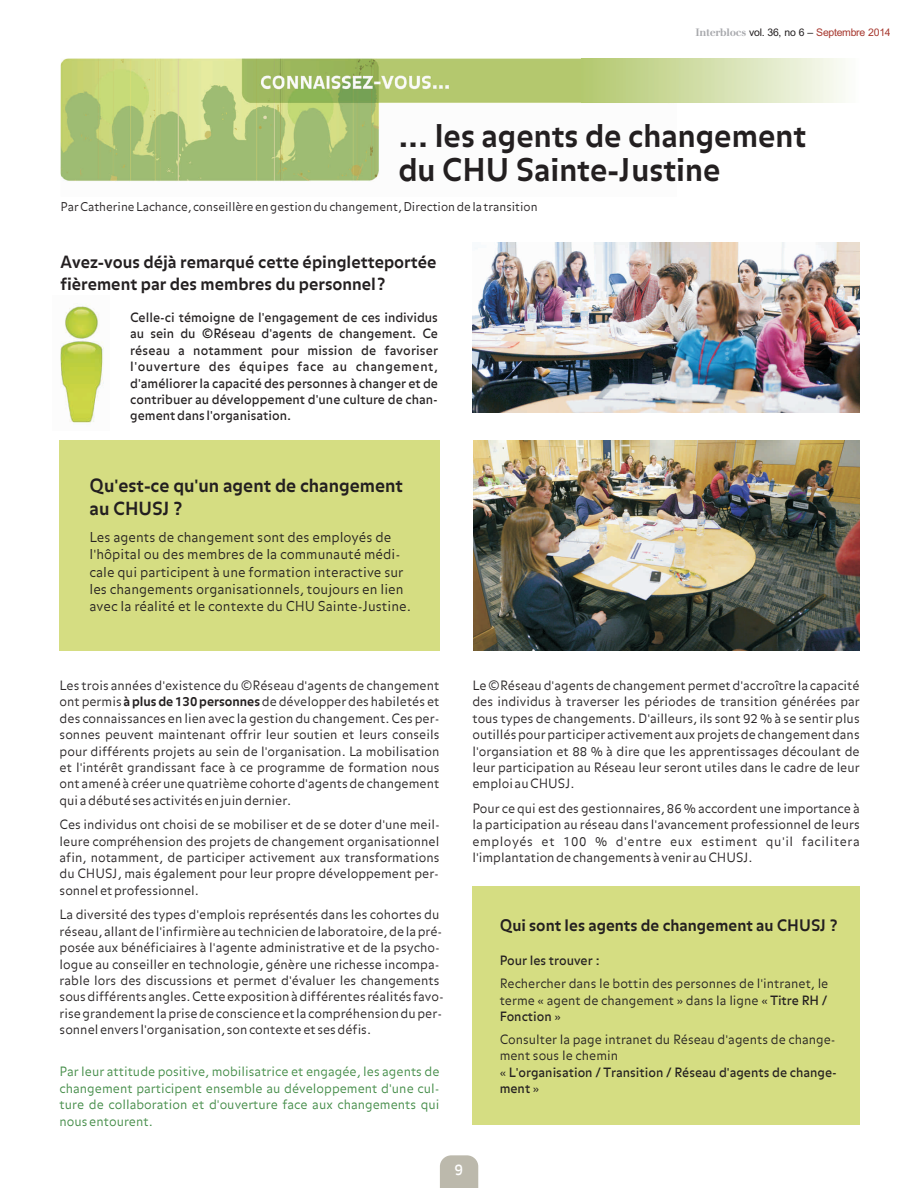
<style>
.page{position:relative;width:918px;height:1188px;background:#fff}
.page>*{position:absolute;margin:0;border:0;box-sizing:border-box;transform-origin:0 0}
.t1{font:700 31.05px/33.9px "Balance";color:#231f20}
.t2{font:700 18px/23.1px "Balance";color:#231f20}
.t3{font:700 16.8px/21.5px "Balance";color:#231f20}
.t4{font:700 15.75px "Balance";color:#231f20}
.t5{font:15px "Balance";color:#fff}
.t6{font:300 13.5px/17.4px "Balance";color:#231f20}
.t7{font:300 12.75px/16.4px "Balance";color:#231f20;text-align:justify}
.t8{font:12.75px/16.4px "Balance";color:#231f20;text-align:justify}
.t9{font:300 12.75px/16.4px "Balance";color:#408a44;text-align:justify}
.t10{font:300 12px "Balance";color:#231f20}
.t11{font:10.5px "Arial";letter-spacing:-.03em;color:#a73930}
.s1{font-family:"Walbaum Italic Os F,Bold";color:#a8a9ad}
.s2{color:#231f20}
.s3{font-weight:700}
.s4{font-weight:400}
</style>
<div class="page">
<div style="left:60px;top:440px;width:380px;height:211px;background:#d5dd82"></div>
<div style="left:472px;top:887px;width:387px;height:238px;background:#d5dd82"></div>
<img style="left:61px;top:59px;width:520px;height:123px">
<div style="left:581px;top:59px;width:279px;height:44px;background:linear-gradient(to right,#b2c86d,#fbfdf9)"></div>
<img style="left:473px;top:243px;width:387px;height:169px">
<img style="left:473px;top:441px;width:387px;height:210px">
<svg style="left:440px;top:1155px;width:38px;height:33px"></svg>
<img style="left:60px;top:303px;width:44px;height:120px">
<p class="t11" style="left:695px;top:28px;width:197px"><span class="s1">Interblocs</span> <span class="s2">vol. 36, no 6 –</span> Septembre 2014</p>
<h1 class="t1" style="left:398px;top:122px;width:410px">... les agents de changement du CHU Sainte-Justine</h1>
<p class="t10" style="left:61px;top:201px;width:479px">Par Catherine Lachance, conseillère en gestion du changement, Direction de la transition</p>
<h3 class="t3" style="left:61px;top:253px;width:377px">Avez-vous déjà remarqué cette épingletteportée fièrement par des membres du personnel?</h3>
<p class="t8" style="left:130px;top:310px;width:309px">Celle-ci témoigne de l'engagement de ces individus au sein du ©Réseau d'agents de changement. Ce réseau a notamment pour mission de favoriser l'ouverture des équipes face au changement, d'améliorer la capacité des personnes à changer et de contribuer au développement d'une culture de chan&shy;gement dans l'organisation.</p>
<h2 class="t2" style="left:90px;top:476px;width:315px">Qu'est-ce qu'un agent de changement au CHUSJ ?</h2>
<p class="t6" style="left:90px;top:529px;width:323px">Les agents de changement sont des employés de l'hôpital ou des membres de la communauté médi&shy;cale qui participent à une formation interactive sur les changements organisationnels, toujours en lien avec la réalité et le contexte du CHU Sainte-Justine.</p>
<p class="t7" style="left:60px;top:678px;width:381px">Les trois années d'existence du ©Réseau d'agents de changement ont permis <span class="s3">à plus de 130 personnes</span>de développer des habiletés et des connaissances en lien avec la gestion du changement. Ces per&shy;sonnes peuvent maintenant offrir leur soutien et leurs conseils pour différents projets au sein de l'organisation. La mobilisation et l'intérêt grandissant face à ce programme de formation nous ont amené à créer une quatrième cohorte d'agents de changement qui a débuté ses activités en juin dernier.</p>
<p class="t7" style="left:60px;top:817px;width:382px">Ces individus ont choisi de se mobiliser et de se doter d'une meil&shy;leure compréhension des projets de changement organisationnel afin, notamment, de participer activement aux transformations du CHUSJ, mais également pour leur propre développement per&shy;sonnel et professionnel.</p>
<p class="t7" style="left:60px;top:908px;width:386px;text-align:left">La diversité des types d'emplois représentés dans les cohortes du réseau, allant de l'infirmière au technicien de laboratoire, de la pré&shy;posée aux bénéficiaires à l'agente administrative et de la psycho&shy;logue au conseiller en technologie, génère une richesse incompa&shy;rable lors des discussions et permet d'évaluer les changements sous différents angles. Cette exposition à différentes réalités favo&shy;rise grandement la prise de conscience et la compréhension du per&shy;sonnel envers l'organisation, son contexte et ses défis.</p>
<p class="t9" style="left:60px;top:1065px;width:381px">Par leur attitude positive, mobilisatrice et engagée, les agents de changement participent ensemble au développement d'une cul&shy;ture de collaboration et d'ouverture face aux changements qui nous entourent.</p>
<p class="t7" style="left:472px;top:678px;width:389px">Le ©Réseau d'agents de changement permet d'accroître la capacité des individus à traverser les périodes de transition générées par tous types de changements. D'ailleurs, ils sont 92 % à se sentir plus outillés pour participer activement aux projets de changement dans l'organsiation et 88 % à dire que les apprentissages découlant de leur participation au Réseau leur seront utiles dans le cadre de leur emploi au CHUSJ.</p>
<p class="t7" style="left:472px;top:801px;width:389px">Pour ce qui est des gestionnaires, 86 % accordent une importance à la participation au réseau dans l'avancement professionnel de leurs employés et 100 % d'entre eux estiment qu'il facilitera l'implantation de changements à venir au CHUSJ.</p>
<p class="t4" style="left:500px;top:919px;width:339px">Qui sont les agents de changement au CHUSJ ?</p>
<p class="t8" style="left:500px;top:953px;width:102px">Pour les trouver :</p>
<p class="t7" style="left:500px;top:976px;width:330px">Rechercher dans le bottin des personnes de l'intranet, le terme « agent de changement » dans la ligne « <span class="s4">Titre RH / Fonction</span> »</p>
<p class="t7" style="left:500px;top:1032px;width:339px;text-align:left">Consulter la page intranet du Réseau d'agents de change&shy;ment sous le chemin<br>« <span class="s4">L'organisation / Transition / Réseau d'agents de change&shy;ment</span> »</p>
<p class="t5" style="left:454px;top:1163px;width:10px">9</p>
</div>
